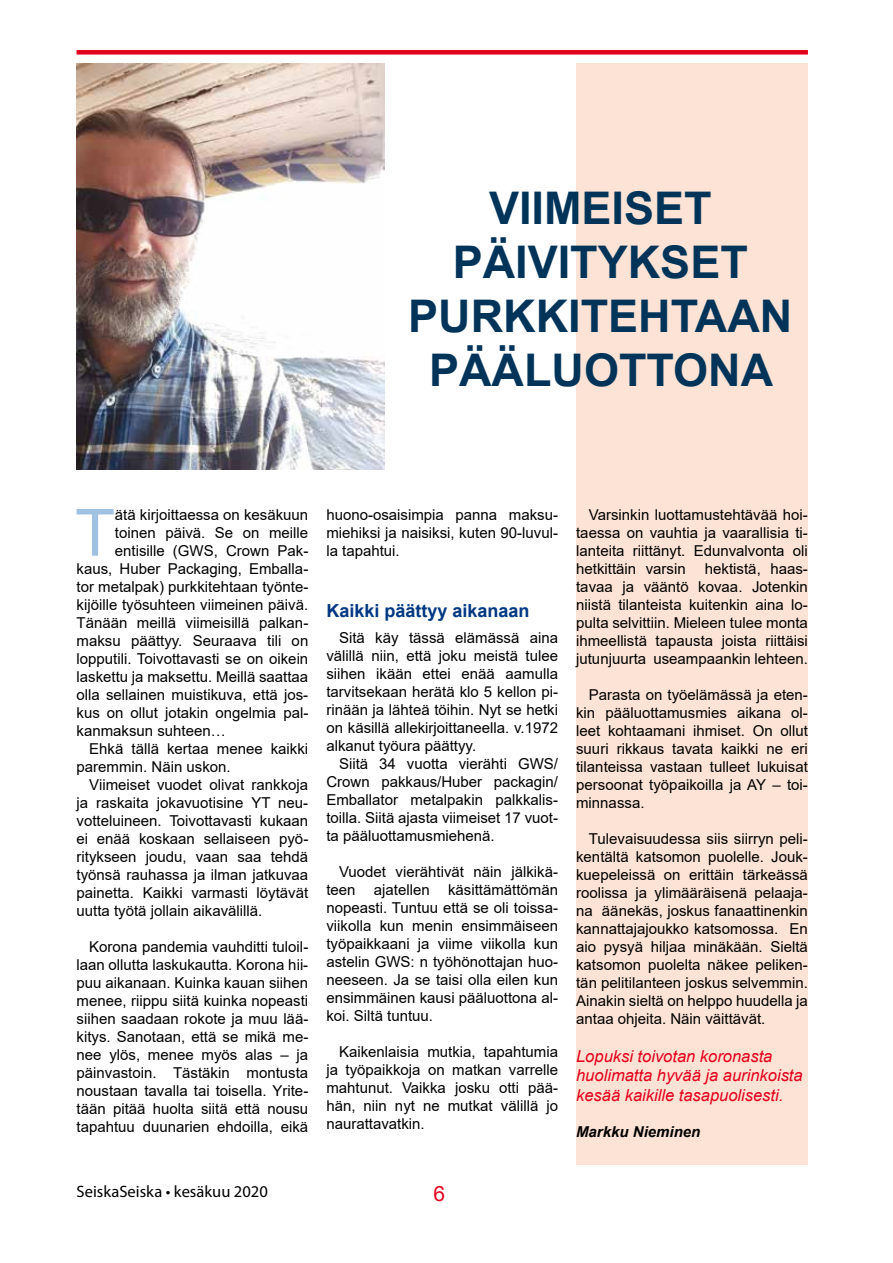
<style>
.page{position:relative;width:893px;height:1263px;background:#fff}
.page>*{position:absolute;margin:0;border:0;box-sizing:border-box;transform-origin:0 0}
.t1{font:65.25px "Arial";color:#9fc2e3}
.t2{font:700 45px/54px "Arial";color:#023459;text-align:center}
.t3{font:21px "Arial";color:#e2001a}
.t4{font:700 18px "Arial";color:#003882}
.t5{font:italic 16.5px/19.8px "Arial";color:#e2001a}
.t6{font:16.5px "Myriad Pro";color:#000}
.t7{font:15px/18px "Arial";color:#000;text-align:justify}
.t8{font:italic 700 15px "Arial";color:#000}
</style>
<div class="page">
<div style="left:576px;top:64px;width:232px;height:1101px;background:#fce3d6"></div>
<div style="left:77px;top:50px;width:731px;height:5px;background:#e2001a"></div>
<img style="left:77px;top:64px;width:307px;height:405px">
<h2 class="t2" style="left:408px;top:182px;width:386px">VIIMEISET<br>PÄIVITYKSET<br>PURKKITEHTAAN<br>PÄÄLUOTTONA</h2>
<h1 class="t1" style="left:75px;top:488px;width:41px">T</h1>
<p class="t7" style="left:115px;top:505px;width:195px">ätä kirjoittaessa on kesäkuun</p>
<p class="t7" style="left:115px;top:523px;width:195px">toinen päivä. Se on meille</p>
<p class="t7" style="left:115px;top:541px;width:195px">entisille (GWS, Crown Pak-</p>
<p class="t7" style="left:77px;top:559px;width:233px">kaus, Huber Packaging, Emballa-</p>
<p class="t7" style="left:77px;top:577px;width:233px">tor metalpak) purkkitehtaan työnte-</p>
<p class="t7" style="left:77px;top:595px;width:233px">kijöille työsuhteen viimeinen päivä.</p>
<p class="t7" style="left:77px;top:613px;width:233px">Tänään meillä viimeisillä palkan-</p>
<p class="t7" style="left:77px;top:631px;width:233px">maksu päättyy. Seuraava tili on</p>
<p class="t7" style="left:77px;top:649px;width:233px">lopputili. Toivottavasti se on oikein</p>
<p class="t7" style="left:77px;top:667px;width:233px">laskettu ja maksettu. Meillä saattaa</p>
<p class="t7" style="left:77px;top:685px;width:233px">olla sellainen muistikuva, että jos-</p>
<p class="t7" style="left:77px;top:703px;width:233px">kus on ollut jotakin ongelmia pal-</p>
<p class="t7" style="left:77px;top:721px;width:151px">kanmaksun suhteen…</p>
<p class="t7" style="left:89px;top:739px;width:221px">Ehkä tällä kertaa menee kaikki</p>
<p class="t7" style="left:77px;top:757px;width:156px">paremmin. Näin uskon.</p>
<p class="t7" style="left:89px;top:775px;width:221px">Viimeiset vuodet olivat rankkoja</p>
<p class="t7" style="left:77px;top:793px;width:233px">ja raskaita jokavuotisine YT neu-</p>
<p class="t7" style="left:77px;top:811px;width:233px">votteluineen. Toivottavasti kukaan</p>
<p class="t7" style="left:77px;top:829px;width:233px">ei enää koskaan sellaiseen pyö-</p>
<p class="t7" style="left:77px;top:847px;width:233px">ritykseen joudu, vaan saa tehdä</p>
<p class="t7" style="left:77px;top:865px;width:233px">työnsä rauhassa ja ilman jatkuvaa</p>
<p class="t7" style="left:77px;top:883px;width:233px">painetta. Kaikki varmasti löytävät</p>
<p class="t7" style="left:77px;top:901px;width:187px">uutta työtä jollain aikavälillä.</p>
<p class="t7" style="left:77px;top:937px;width:233px;text-indent:13px">Korona pandemia vauhditti tuloil&shy;laan ollutta laskukautta. Korona hii&shy;puu aikanaan. Kuinka kauan siihen menee, riippu siitä kuinka nopeasti siihen saadaan rokote ja muu lää&shy;kitys. Sanotaan, että se mikä me&shy;nee ylös, menee myös alas – ja päinvastoin. Tästäkin montusta noustaan tavalla tai toisella. Yrite&shy;tään pitää huolta siitä että nousu tapahtuu duunarien ehdoilla, eikä</p>
<p class="t7" style="left:326px;top:505px;width:233px">huono-osaisimpia panna maksu&shy;miehiksi ja naisiksi, kuten 90-luvul&shy;la tapahtui.</p>
<p class="t4" style="left:326px;top:597px;width:205px">Kaikki päättyy aikanaan</p>
<p class="t7" style="left:326px;top:629px;width:233px;text-indent:13px">Sitä käy tässä elämässä aina välillä niin, että joku meistä tulee siihen ikään ettei enää aamulla tarvitsekaan herätä klo 5 kellon pi&shy;rinään ja lähteä töihin. Nyt se hetki on käsillä allekirjoittaneella. v.1972 alkanut työura päättyy.</p>
<p class="t7" style="left:326px;top:755px;width:233px;text-indent:13px">Siitä 34 vuotta vierähti GWS/ Crown pakkaus/Huber packagin/ Emballator metalpakin palkkalis&shy;toilla. Siitä ajasta viimeiset 17 vuot&shy;ta pääluottamusmiehenä.</p>
<p class="t7" style="left:326px;top:863px;width:233px;text-indent:13px">Vuodet vierähtivät näin jälkikä&shy;teen ajatellen käsittämättömän nopeasti. Tuntuu että se oli toissa&shy;viikolla kun menin ensimmäiseen työpaikkaani ja viime viikolla kun astelin GWS: n työhönottajan huo&shy;neeseen. Ja se taisi olla eilen kun ensimmäinen kausi pääluottona al&shy;koi. Siltä tuntuu.</p>
<p class="t7" style="left:326px;top:1043px;width:233px;text-indent:13px">Kaikenlaisia mutkia, tapahtumia ja työpaikkoja on matkan varrelle mahtunut. Vaikka josku otti pää&shy;hän, niin nyt ne mutkat välillä jo naurattavatkin.</p>
<p class="t7" style="left:576px;top:505px;width:233px;text-indent:13px">Varsinkin luottamustehtävää hoi&shy;taessa on vauhtia ja vaarallisia ti&shy;lanteita riittänyt. Edunvalvonta oli hetkittäin varsin</p>
<p class="t7" style="left:576px;top:559px;width:233px;text-indent:129px">hektistä, haas&shy;tavaa ja vääntö kovaa. Jotenkin niistä tilanteista kuitenkin aina lo&shy;pulta selvittiin. Mieleen tulee monta ihmeellistä tapausta joista riittäisi jutunjuurta useampaankin lehteen.</p>
<p class="t7" style="left:576px;top:685px;width:233px;text-indent:13px">Parasta on työelämässä ja eten&shy;kin pääluottamusmies aikana ol&shy;leet kohtaamani ihmiset. On ollut suuri rikkaus tavata kaikki ne eri tilanteissa vastaan tulleet lukuisat persoonat työpaikoilla ja AY – toi&shy;minnassa.</p>
<p class="t7" style="left:576px;top:829px;width:233px;text-indent:13px">Tulevaisuudessa siis siirryn peli&shy;kentältä katsomon puolelle. Jouk&shy;kuepeleissä on erittäin tärkeässä roolissa ja ylimääräisenä pelaaja&shy;na äänekäs, joskus fanaattinenkin kannattajajoukko katsomossa. En aio pysyä hiljaa minäkään. Sieltä katsomon puolelta näkee peliken&shy;tän pelitilanteen joskus selvemmin.<br>Ainakin sieltä on helppo huudella ja antaa ohjeita. Näin väittävät.</p>
<p class="t5" style="left:576px;top:1046px;width:228px">Lopuksi toivotan koronasta huolimatta hyvää ja aurinkoista kesää kaikille tasapuolisesti.</p>
<p class="t8" style="left:576px;top:1122px;width:126px">Markku Nieminen</p>
<p class="t6" style="left:77px;top:1181px;width:193px">SeiskaSeiska • kesäkuu 2020</p>
<h3 class="t3" style="left:434px;top:1179px;width:13px">6</h3>
</div>
